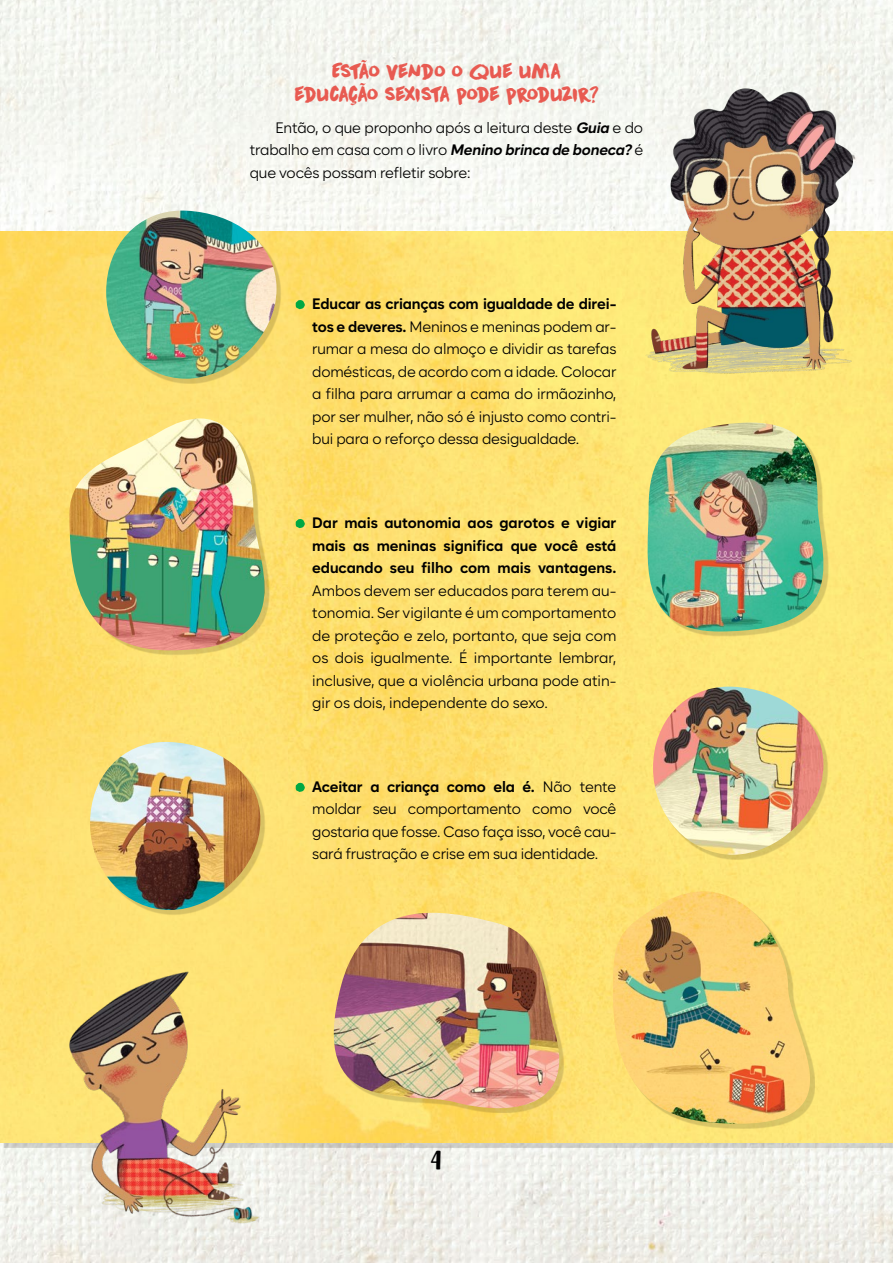
<style>
.page{position:relative;width:893px;height:1263px;background:#fff}
.page>*{position:absolute;margin:0;border:0;box-sizing:border-box;transform-origin:0 0}
.t1{font:19.5px/22.5px "DK Downward Fall";letter-spacing:-.045em;color:#e85a51;text-align:center}
.t2{font:15px/22.5px "Zabal DEMO";letter-spacing:-.01em;color:#000;text-align:justify}
.t3{font:700 15px/22.5px "Zabal DEMO";color:#000;text-align:justify}
.t4{font:15px "Sunday Best";color:#000}
.s1{font-weight:700;font-style:italic}
.s2{font-weight:700}
</style>
<div class="page">
<img style="left:0;top:0;width:893px;height:1263px">
<img style="left:0;top:232px;width:893px;height:911px">
<img style="left:626px;top:76px;width:241px;height:312px">
<svg style="left:296px;top:300px;width:9px;height:9px"></svg>
<svg style="left:296px;top:783px;width:9px;height:9px"></svg>
<img style="left:36px;top:947px;width:241px;height:295px">
<div style="left:656px;top:690px;width:173px;height:170px;background:#000;opacity:.15"></div>
<img style="left:653px;top:687px;width:170px;height:168px">
<div style="left:109px;top:214px;width:173px;height:170px;background:#000;opacity:.15"></div>
<img style="left:106px;top:211px;width:171px;height:168px">
<div style="left:73px;top:422px;width:196px;height:233px;background:#000;opacity:.15"></div>
<img style="left:69px;top:418px;width:241px;height:232px">
<div style="left:651px;top:426px;width:177px;height:210px;background:#000;opacity:.15"></div>
<img style="left:634px;top:422px;width:225px;height:209px">
<img style="left:305px;top:913px;width:273px;height:207px">
<div style="left:93px;top:745px;width:173px;height:170px;background:#000;opacity:.15"></div>
<img style="left:90px;top:742px;width:170px;height:168px">
<img style="left:613px;top:891px;width:259px;height:244px">
<h1 class="t1" style="left:294px;top:59px;width:306px">ESTÃO VENDO O QUE UMA<br>EDUCAÇÃO SEXISTA PODE PRODUZIR?</h1>
<p class="t2" style="left:250px;top:116px;width:395px;text-indent:26px">Então, o que proponho após a leitura deste <span class="s1">Guia</span> e do trabalho em casa com o livro <span class="s1">Menino brinca de boneca?</span> é que vocês possam refletir sobre:</p>
<p class="t2" style="left:312px;top:293px;width:306px"><span class="s2">Educar as crianças com igualdade de direi&shy;tos e deveres.</span> Meninos e meninas podem ar&shy;rumar a mesa do almoço e dividir as tarefas domésticas, de acordo com a idade. Colocar a filha para arrumar a cama do irmãozinho, por ser mulher, não só é injusto como contri&shy;bui para o reforço dessa desigualdade.</p>
<p class="t3" style="left:312px;top:511px;width:306px">Dar mais autonomia aos garotos e vigiar mais as meninas significa que você está educando seu filho com mais vantagens.</p>
<p class="t2" style="left:312px;top:579px;width:306px">Ambos devem ser educados para terem au&shy;tonomia. Ser vigilante é um comportamento de proteção e zelo, portanto, que seja com os dois igualmente. É importante lembrar, inclusive, que a violência urbana pode atin&shy;gir os dois, independente do sexo.</p>
<p class="t2" style="left:312px;top:775px;width:306px"><span class="s2">Aceitar a criança como ela é.</span> Não tente moldar seu comportamento como você gostaria que fosse. Caso faça isso, você cau&shy;sará frustração e crise em sua identidade.</p>
<p class="t4" style="left:430px;top:1151px;width:13px">4</p>
</div>
